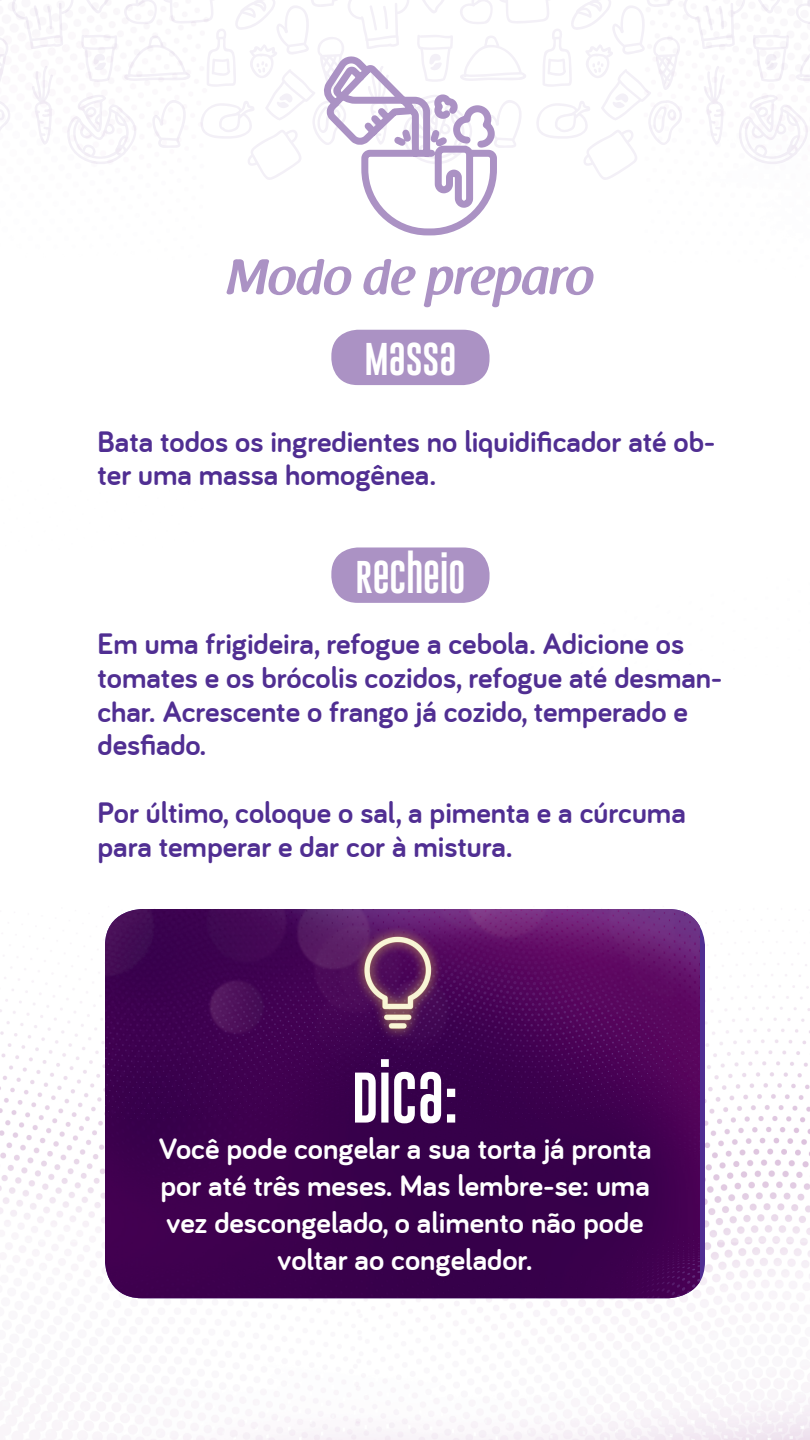
<style>
.page{position:relative;width:810px;height:1440px;background:#fff}
.page>*{position:absolute;margin:0;border:0;box-sizing:border-box;transform-origin:0 0}
.t1{font:52.2px "Gobold Uplow";color:#fff}
.t2{font:600 50.25px "Raspoutine";color:#ab92c4}
.t3{font:33.45px "Gobold Uplow";color:#fff}
.t4{font:700 30.67px/33.8px "Bariol";color:#502e92}
.t5{font:700 30.67px/36.8px "Bariol";color:#fff;text-align:center}
</style>
<div class="page">
<img style="left:0;top:329px;width:810px;height:1111px">
<svg style="left:0;top:0;width:810px;height:236px"></svg>
<div style="left:331px;top:330px;width:159px;height:55px;background:#ab92c4;border-radius:26px"></div>
<img style="left:105px;top:909px;width:595px;height:389px">
<img style="left:349px;top:917px;width:112px;height:132px">
<div style="left:331px;top:547px;width:159px;height:56px;background:#ab92c4;border-radius:26px"></div>
<p class="t2" style="left:227px;top:249px;width:368px">Modo de preparo</p>
<p class="t3" style="left:365px;top:333px;width:93px">MASSA</p>
<p class="t4" style="left:98px;top:425px;width:619px">Bata todos os ingredientes no liquidificador até ob&shy;ter uma massa homogênea.</p>
<p class="t3" style="left:356px;top:551px;width:111px">RECHEIO</p>
<p class="t4" style="left:98px;top:627px;width:626px">Em uma frigideira, refogue a cebola. Adicione os tomates e os brócolis cozidos, refogue até desman&shy;char. Acrescente o frango já cozido, temperado e desfiado.</p>
<p class="t4" style="left:98px;top:796px;width:590px">Por último, coloque o sal, a pimenta e a cúrcuma para temperar e dar cor à mistura.</p>
<p class="t1" style="left:352px;top:1056px;width:108px">DICA:</p>
<p class="t5" style="left:159px;top:1131px;width:494px">Você pode congelar a sua torta já pronta por até três meses. Mas lembre-se: uma vez descongelado, o alimento não pode voltar ao congelador.</p>
</div>
